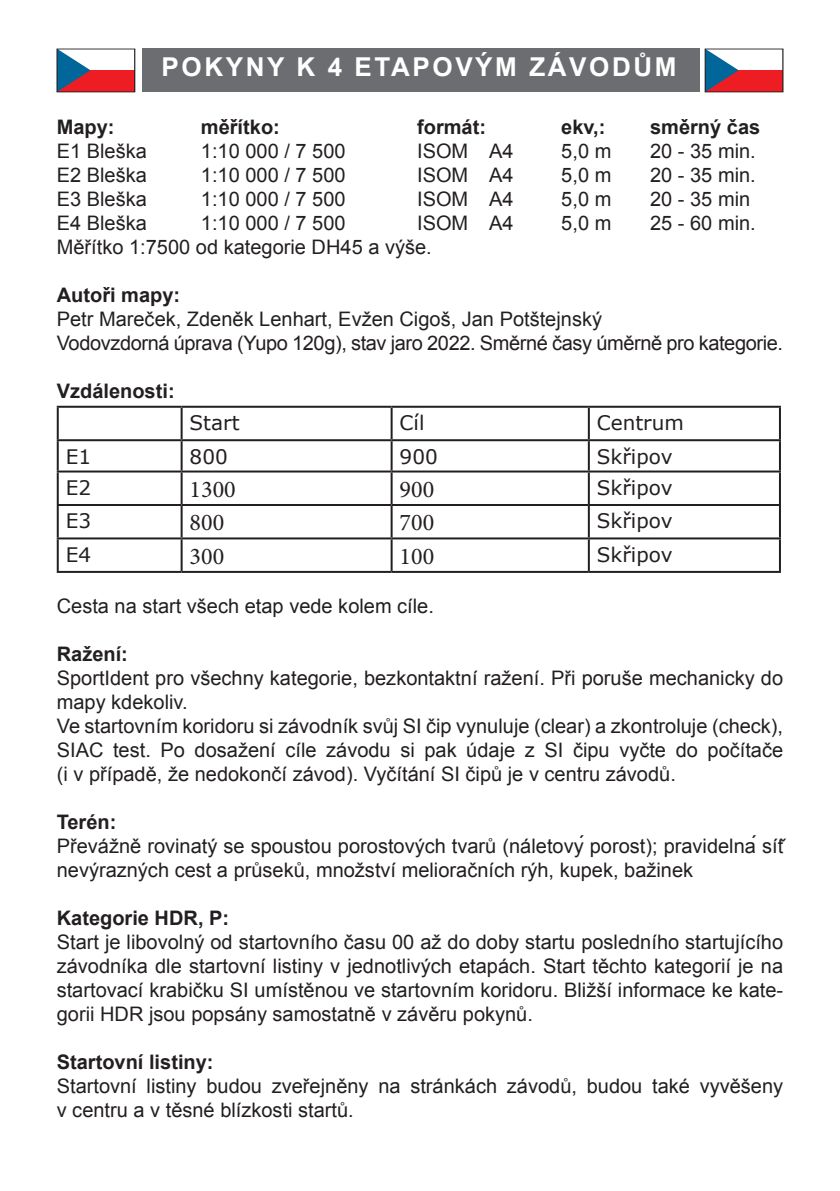
<style>
.page{position:relative;width:840px;height:1191px;background:#fff}
.page>*{position:absolute;margin:0;border:0;box-sizing:border-box;transform-origin:0 0}
.t1{font:700 26px "Arial";letter-spacing:.1em;color:#fff}
.t2{font:24px "Minion Pro";color:#231f20}
.t3{font:20px/24px "Arial";color:#231f20}
.t4{font:20px/24px "Arial";letter-spacing:-.02em;color:#231f20}
.t5{font:700 20px "Arial";color:#231f20}
.t6{font:20px "Verdana";color:#231f20}
</style>
<div class="page">
<div style="left:142px;top:49px;width:557px;height:43px;background:#6c6d70"></div>
<svg style="left:59px;top:51px;width:74px;height:39px"></svg>
<div style="left:57px;top:49px;width:78px;height:43px;border:1px solid #231f20"></div>
<svg style="left:706px;top:51px;width:74px;height:39px"></svg>
<hr style="left:57px;top:406px;width:124px;height:2px;background:#231f20">
<hr style="left:57px;top:408px;width:2px;height:31px;background:#231f20">
<hr style="left:181px;top:406px;width:210px;height:2px;background:#231f20">
<hr style="left:180px;top:408px;width:2px;height:31px;background:#231f20">
<hr style="left:391px;top:406px;width:197px;height:2px;background:#231f20">
<hr style="left:390px;top:408px;width:2px;height:31px;background:#231f20">
<hr style="left:588px;top:406px;width:192px;height:2px;background:#231f20">
<hr style="left:587px;top:408px;width:2px;height:31px;background:#231f20">
<hr style="left:778px;top:408px;width:2px;height:31px;background:#231f20">
<hr style="left:57px;top:439px;width:124px;height:2px;background:#231f20">
<hr style="left:57px;top:441px;width:2px;height:29px;background:#231f20">
<hr style="left:181px;top:439px;width:210px;height:2px;background:#231f20">
<hr style="left:180px;top:441px;width:2px;height:29px;background:#231f20">
<hr style="left:391px;top:439px;width:197px;height:2px;background:#231f20">
<hr style="left:390px;top:441px;width:2px;height:29px;background:#231f20">
<hr style="left:588px;top:439px;width:192px;height:2px;background:#231f20">
<hr style="left:587px;top:441px;width:2px;height:29px;background:#231f20">
<hr style="left:778px;top:441px;width:2px;height:29px;background:#231f20">
<hr style="left:57px;top:470px;width:124px;height:2px;background:#231f20">
<hr style="left:57px;top:472px;width:2px;height:32px;background:#231f20">
<hr style="left:181px;top:470px;width:210px;height:2px;background:#231f20">
<hr style="left:180px;top:472px;width:2px;height:32px;background:#231f20">
<hr style="left:391px;top:470px;width:197px;height:2px;background:#231f20">
<hr style="left:390px;top:472px;width:2px;height:32px;background:#231f20">
<hr style="left:588px;top:470px;width:192px;height:2px;background:#231f20">
<hr style="left:587px;top:472px;width:2px;height:32px;background:#231f20">
<hr style="left:778px;top:472px;width:2px;height:32px;background:#231f20">
<hr style="left:57px;top:504px;width:124px;height:2px;background:#231f20">
<hr style="left:57px;top:506px;width:2px;height:31px;background:#231f20">
<hr style="left:181px;top:504px;width:210px;height:2px;background:#231f20">
<hr style="left:180px;top:506px;width:2px;height:31px;background:#231f20">
<hr style="left:391px;top:504px;width:197px;height:2px;background:#231f20">
<hr style="left:390px;top:506px;width:2px;height:31px;background:#231f20">
<hr style="left:588px;top:504px;width:192px;height:2px;background:#231f20">
<hr style="left:587px;top:506px;width:2px;height:31px;background:#231f20">
<hr style="left:778px;top:506px;width:2px;height:31px;background:#231f20">
<hr style="left:57px;top:537px;width:124px;height:2px;background:#231f20">
<hr style="left:57px;top:539px;width:2px;height:32px;background:#231f20">
<hr style="left:181px;top:537px;width:210px;height:2px;background:#231f20">
<hr style="left:180px;top:539px;width:2px;height:32px;background:#231f20">
<hr style="left:391px;top:537px;width:197px;height:2px;background:#231f20">
<hr style="left:390px;top:539px;width:2px;height:32px;background:#231f20">
<hr style="left:588px;top:537px;width:192px;height:2px;background:#231f20">
<hr style="left:587px;top:539px;width:2px;height:32px;background:#231f20">
<hr style="left:778px;top:539px;width:2px;height:32px;background:#231f20">
<hr style="left:57px;top:571px;width:124px;height:2px;background:#231f20">
<hr style="left:181px;top:571px;width:210px;height:2px;background:#231f20">
<hr style="left:391px;top:571px;width:197px;height:2px;background:#231f20">
<hr style="left:588px;top:571px;width:192px;height:2px;background:#231f20">
<h1 class="t1" style="left:161px;top:50px;width:512px">Pokyny k 4 etapovým závodŮM</h1>
<p class="t5" style="left:57px;top:113px;width:59px">Mapy:</p>
<p class="t5" style="left:201px;top:113px;width:80px">měřítko:</p>
<p class="t5" style="left:417px;top:113px;width:70px">formát:</p>
<p class="t5" style="left:561px;top:113px;width:46px">ekv,:</p>
<p class="t5" style="left:649px;top:113px;width:112px">směrný čas</p>
<p class="t3" style="left:57px;top:139px;width:92px">E1 Bleška</p>
<p class="t3" style="left:201px;top:139px;width:146px">1:10 000 / 7 500</p>
<p class="t3" style="left:417px;top:139px;width:98px">ISOM A4</p>
<p class="t3" style="left:561px;top:139px;width:52px">5,0 m</p>
<p class="t3" style="left:649px;top:139px;width:107px">20 - 35 min.</p>
<p class="t3" style="left:57px;top:163px;width:92px">E2 Bleška</p>
<p class="t3" style="left:201px;top:163px;width:146px">1:10 000 / 7 500</p>
<p class="t3" style="left:417px;top:163px;width:98px">ISOM A4</p>
<p class="t3" style="left:561px;top:163px;width:52px">5,0 m</p>
<p class="t3" style="left:649px;top:163px;width:107px">20 - 35 min.</p>
<p class="t3" style="left:57px;top:187px;width:92px">E3 Bleška</p>
<p class="t3" style="left:201px;top:187px;width:146px">1:10 000 / 7 500</p>
<p class="t3" style="left:417px;top:187px;width:98px">ISOM A4</p>
<p class="t3" style="left:561px;top:187px;width:52px">5,0 m</p>
<p class="t3" style="left:649px;top:187px;width:102px">20 - 35 min</p>
<p class="t3" style="left:57px;top:211px;width:92px">E4 Bleška</p>
<p class="t3" style="left:201px;top:211px;width:146px">1:10 000 / 7 500</p>
<p class="t3" style="left:417px;top:211px;width:98px">ISOM A4</p>
<p class="t3" style="left:561px;top:211px;width:52px">5,0 m</p>
<p class="t3" style="left:649px;top:211px;width:107px">25 - 60 min.</p>
<p class="t3" style="left:57px;top:235px;width:376px">Měřítko 1:7500 od kategorie DH45 a výše.</p>
<p class="t5" style="left:57px;top:281px;width:125px">Autoři mapy:</p>
<p class="t4" style="left:57px;top:307px;width:727px">Petr Mareček, Zdeněk Lenhart, Evžen Cigoš, Jan Potštejnský<br>Vodovzdorná úprava (Yupo 120g), stav jaro 2022. Směrné časy úměrně pro kategorie.</p>
<p class="t5" style="left:57px;top:377px;width:119px">Vzdálenosti:</p>
<p class="t6" style="left:189px;top:409px;width:52px">Start</p>
<p class="t6" style="left:399px;top:409px;width:26px">Cíl</p>
<p class="t6" style="left:596px;top:409px;width:89px">Centrum</p>
<p class="t6" style="left:66px;top:442px;width:27px">E1</p>
<p class="t6" style="left:189px;top:442px;width:40px">800</p>
<p class="t6" style="left:399px;top:442px;width:40px">900</p>
<p class="t6" style="left:596px;top:442px;width:77px">Skřipov</p>
<p class="t6" style="left:66px;top:474px;width:27px">E2</p>
<p class="t2" style="left:189px;top:473px;width:48px">1300</p>
<p class="t2" style="left:399px;top:473px;width:36px">900</p>
<p class="t6" style="left:596px;top:474px;width:77px">Skřipov</p>
<p class="t6" style="left:66px;top:507px;width:27px">E3</p>
<p class="t2" style="left:189px;top:507px;width:36px">800</p>
<p class="t2" style="left:399px;top:507px;width:36px">700</p>
<p class="t6" style="left:596px;top:507px;width:77px">Skřipov</p>
<p class="t6" style="left:66px;top:541px;width:27px">E4</p>
<p class="t2" style="left:189px;top:540px;width:36px">300</p>
<p class="t2" style="left:399px;top:540px;width:36px">100</p>
<p class="t6" style="left:596px;top:541px;width:77px">Skřipov</p>
<p class="t3" style="left:57px;top:594px;width:378px">Cesta na start všech etap vede kolem cíle.</p>
<p class="t5" style="left:57px;top:640px;width:73px">Ražení:</p>
<p class="t3" style="left:57px;top:666px;width:727px">SportIdent pro všechny kategorie, bezkontaktní ražení. Při poruše mechanicky do mapy kdekoliv.<br>Ve startovním koridoru si závodník svůj SI čip vynuluje (clear) a zkontroluje (check), SIAC test. Po dosažení cíle závodu si pak údaje z SI čipu vyčte do počítače (i v případě, že nedokončí závod). Vyčítání SI čipů je v centru závodů.</p>
<p class="t5" style="left:57px;top:808px;width:61px">Terén:</p>
<p class="t3" style="left:57px;top:834px;width:733px">Převážně rovinatý se spoustou porostových tvarů (ná letový porost); pravidelná síť nevýrazných cest a průseků, množství melioračních rýh, kupek, bažinek</p>
<p class="t5" style="left:57px;top:904px;width:174px">Kategorie HDR, P:</p>
<p class="t3" style="left:57px;top:930px;width:727px;text-align:justify">Start je libovolný od startovního času 00 až do doby startu posledního startujícího závodníka dle startovní listiny v jednotlivých etapách. Start těchto kategorií je na startovací krabičku SI umístěnou ve startovním koridoru. Bližší informace ke kate&shy;gorii HDR jsou popsány samostatně v závěru pokynů.</p>
<p class="t5" style="left:57px;top:1048px;width:158px">Startovní listiny:</p>
<p class="t3" style="left:57px;top:1074px;width:727px">Startovní listiny budou zveřejněny na stránkách závodů, budou také vyvěšeny v centru a v těsné blízkosti startů.</p>
</div>
